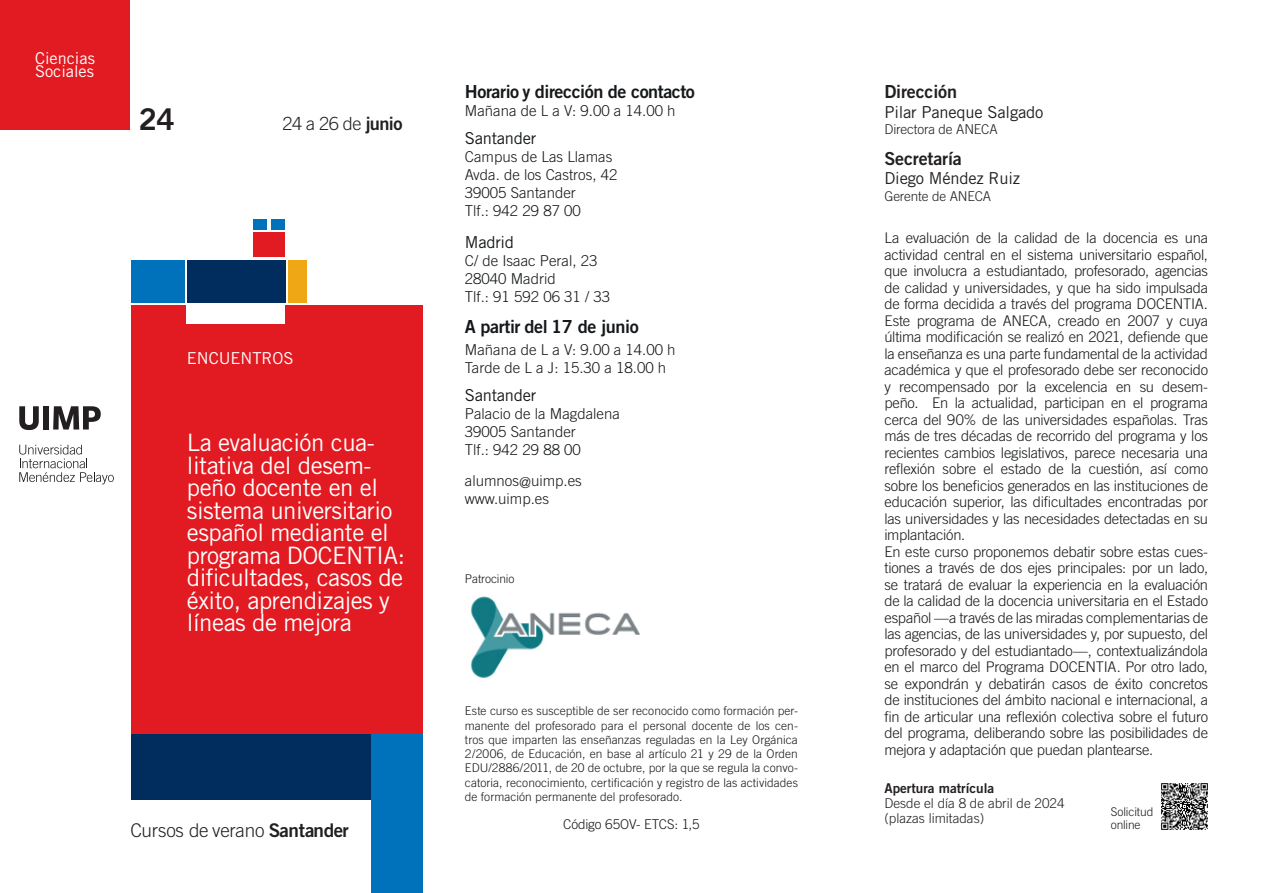
<style>
.page{position:relative;width:1263px;height:893px;background:#fff}
.page>*{position:absolute;margin:0;border:0;box-sizing:border-box;transform-origin:0 0}
._24{font:30px "Trade Gothic LT Std Bd 2";color:#231f20}
.curso{font:24px/22.5px "Trade Gothic LT Std";letter-spacing:-.02em;color:#fff}
.Cursos_de_verano{font:300 18.9px "Trade Gothic LT Std";letter-spacing:-.015em;color:#231f20}
.fecha_2{font:300 18.15px "Trade Gothic LT Std";color:#231f20}
.t1{font:18px "Trade Gothic LT Std Bd 2";letter-spacing:-.025em;color:#15181a}
.Directores{font:18px "Trade Gothic LT Std Bd 2";letter-spacing:-.01em;color:#231f20}
.Directores_-_Nombre{font:16.5px "Trade Gothic LT Std";letter-spacing:-.01em;color:#231f20}
.Contacto{font:16.5px "Trade Gothic LT Std";letter-spacing:-.015em;color:#15181a}
.tipo_-_título{font:16.5px "Trade Gothic LT Std";letter-spacing:-.005em;color:#fff}
.categoria{font:16.35px/13.5px "Trade Gothic LT Std";color:#fff}
.Contacto-2{font:300 15px/18px "Trade Gothic LT Std";color:#15181a}
.Texto{font:300 14.7px/16.5px "Trade Gothic LT Std";letter-spacing:-.02em;color:#15181a;text-align:justify}
.Directores_-_Nombre-2{font:300 13.5px/15px "Trade Gothic LT Std";color:#231f20}
.t2{font:300 13.5px "Trade Gothic LT Std";color:#15181a}
.t3{font:13.5px "Trade Gothic LT Std Bd 2";color:#231f20}
.Texto_Legal{font:300 12px/14.2px "Trade Gothic LT Std";color:#15181a;text-align:justify}
.s1{font-family:"Trade Gothic LT Std Bd 2";font-weight:400}
</style>
<div class="page">
<div style="left:0;top:0;width:130px;height:130px;background:#e21a21"></div>
<svg style="left:19px;top:445px;width:95px;height:39px"></svg>
<svg style="left:19px;top:406px;width:20px;height:24px"></svg>
<div style="left:43px;top:406px;width:6px;height:23px;background:#231f20"></div>
<svg style="left:53px;top:406px;width:48px;height:23px"></svg>
<div style="left:131px;top:305px;width:291px;height:429px;background:#e21a21"></div>
<div style="left:187px;top:260px;width:98px;height:42px;background:#002d5e"></div>
<div style="left:131px;top:260px;width:53px;height:42px;background:#0072bc"></div>
<div style="left:288px;top:260px;width:19px;height:42px;background:#efa715"></div>
<div style="left:253px;top:233px;width:32px;height:24px;background:#e21a21"></div>
<div style="left:272px;top:219px;width:13px;height:11px;background:#0072bc"></div>
<div style="left:253px;top:219px;width:14px;height:11px;background:#0072bc"></div>
<div style="left:187px;top:305px;width:98px;height:19px;background:#fff"></div>
<div style="left:131px;top:734px;width:291px;height:66px;background:#002d5e"></div>
<div style="left:371px;top:734px;width:51px;height:159px;background:#0072bc"></div>
<img style="left:1161px;top:783px;width:47px;height:47px">
<img style="left:470px;top:596px;width:170px;height:82px">
<p class="categoria" style="left:35px;top:51px;width:61px">Ciencias<br>Sociales</p>
<p class="_24" style="left:139px;top:100px;width:38px">24</p>
<p class="fecha_2" style="left:283px;top:112px;width:121px">24 a 26 de <span class="s1">junio</span></p>
<p class="tipo_-_título" style="left:187px;top:348px;width:108px">ENCUENTROS</p>
<p class="curso" style="left:187px;top:431px;width:220px">La evaluación cua&shy;litativa del desem&shy;peño docente en el sistema universitario español mediante el programa DOCENTIA: dificultades, casos de éxito, aprendizajes y líneas de mejora</p>
<p class="Cursos_de_verano" style="left:131px;top:819px;width:220px">Cursos de verano <span class="s1">Santander</span></p>
<p class="t1" style="left:465px;top:80px;width:232px">Horario y dirección de contacto</p>
<p class="Contacto-2" style="left:465px;top:102px;width:212px">Mañana de L a V: 9.00 a 14.00 h</p>
<p class="Contacto" style="left:465px;top:128px;width:73px">Santander</p>
<p class="Contacto-2" style="left:465px;top:148px;width:149px">Campus de Las Llamas</p>
<p class="Contacto-2" style="left:465px;top:166px;width:154px">Avda. de los Castros, 42</p>
<p class="Contacto-2" style="left:465px;top:184px;width:112px">39005 Santander</p>
<p class="Contacto-2" style="left:465px;top:202px;width:117px">Tlf.: 942 29 87 00</p>
<p class="Contacto" style="left:465px;top:232px;width:51px">Madrid</p>
<p class="Contacto-2" style="left:465px;top:252px;width:134px">C/ de Isaac Peral, 23</p>
<p class="Contacto-2" style="left:465px;top:270px;width:92px">28040 Madrid</p>
<p class="Contacto-2" style="left:465px;top:288px;width:147px">Tlf.: 91 592 06 31 / 33</p>
<p class="t1" style="left:465px;top:315px;width:175px">A partir del 17 de junio</p>
<p class="Contacto-2" style="left:465px;top:341px;width:212px">Mañana de L a V: 9.00 a 14.00 h<br>Tarde de L a J: 15.30 a 18.00 h</p>
<p class="Contacto" style="left:465px;top:385px;width:73px">Santander</p>
<p class="Contacto-2" style="left:465px;top:405px;width:157px">Palacio de la Magdalena<br>39005 Santander<br>Tlf.: 942 29 88 00</p>
<p class="Contacto-2" style="left:465px;top:472px;width:118px">alumnos@uimp.es</p>
<p class="Contacto-2" style="left:465px;top:490px;width:86px">www.uimp.es</p>
<p class="Texto_Legal" style="left:465px;top:571px;width:51px">Patrocinio</p>
<p class="Texto_Legal" style="left:465px;top:704px;width:335px">Este curso es susceptible de ser reconocido como formación per&shy;manente del profesorado para el personal docente de los cen&shy;tros que imparten las enseñanzas reguladas en la Ley Orgánica 2/2006, de Educación, en base al artículo 21 y 29 de la Orden EDU/2886/2011, de 20 de octubre, por la que se regula la convo&shy;catoria, reconocimiento, certificación y registro de las actividades de formación permanente del profesorado.</p>
<p class="t2" style="left:563px;top:816px;width:138px">Código 65OV- ETCS: 1,5</p>
<p class="Directores" style="left:884px;top:80px;width:74px">Dirección</p>
<p class="Directores_-_Nombre" style="left:884px;top:102px;width:160px">Pilar Paneque Salgado</p>
<p class="Directores_-_Nombre-2" style="left:884px;top:122px;width:115px">Directora de ANECA</p>
<p class="Directores" style="left:884px;top:147px;width:79px">Secretaría</p>
<p class="Directores_-_Nombre" style="left:884px;top:168px;width:137px">Diego Méndez Ruiz</p>
<p class="Directores_-_Nombre-2" style="left:884px;top:188px;width:108px">Gerente de ANECA</p>
<p class="Texto" style="left:884px;top:230px;width:325px">La evaluación de la calidad de la docencia es una actividad central en el sistema universitario español, que involucra a estudiantado, profesorado, agencias de calidad y universidades, y que ha sido impulsada de forma decidida a través del programa DOCENTIA.<br>Este programa de ANECA, creado en 2007 y cuya última modificación se realizó en 2021, defiende que la enseñanza es una parte fundamental de la actividad académica y que el profesorado debe ser reconocido y recompensado por la excelencia en su desem&shy;peño. En la actualidad, participan en el programa cerca del 90% de las universidades españolas. Tras más de tres décadas de recorrido del programa y los recientes cambios legislativos, parece necesaria una reflexión sobre el estado de la cuestión, así como sobre los beneficios generados en las instituciones de educación superior, las dificultades encontradas por las universidades y las necesidades detectadas en su implantación.</p>
<p class="Texto" style="left:884px;top:543px;width:325px">En este curso proponemos debatir sobre estas cues&shy;tiones a través de dos ejes principales: por un lado, se tratará de evaluar la experiencia en la evaluación de la calidad de la docencia universitaria en el Estado español —a través de las miradas complementarias de las agencias, de las universidades y, por supuesto, del profesorado y del estudiantado—, contextualizándola en el marco del Programa DOCENTIA. Por otro lado, se expondrán y debatirán casos de éxito concretos de instituciones del ámbito nacional e internacional, a fin de articular una reflexión colectiva sobre el futuro del programa, deliberando sobre las posibilidades de mejora y adaptación que puedan plantearse.</p>
<p class="t3" style="left:884px;top:780px;width:111px">Apertura matrícula</p>
<p class="Directores_-_Nombre-2" style="left:884px;top:796px;width:182px">Desde el día 8 de abril de 2024 (plazas limitadas)</p>
<p class="Texto_Legal" style="left:1111px;top:804px;width:44px;line-height:13.5px">Solicitud online</p>
</div>
